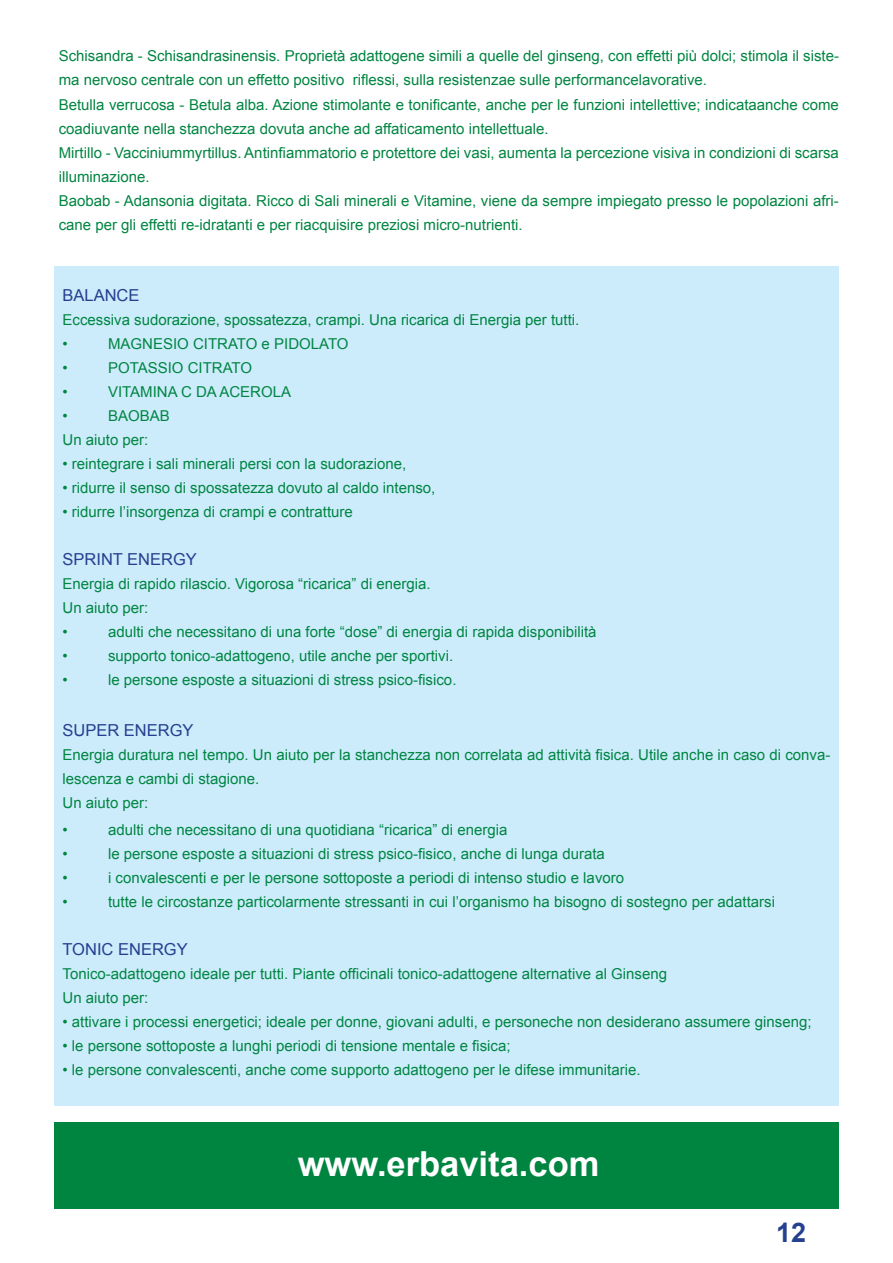
<style>
.page{position:relative;width:893px;height:1263px;background:#fff}
.page>*{position:absolute;margin:0;border:0;box-sizing:border-box;transform-origin:0 0}
.t1{font:700 34.5px "Arial";color:#fff}
.t2{font:700 27px "Arial";color:#25408f}
.t3{font:16.5px "Arial";color:#25408f}
.t4{font:15px/24px "Arial";color:#008541}
</style>
<div class="page">
<div style="left:54px;top:266px;width:785px;height:840px;background:#ccecfc"></div>
<div style="left:54px;top:1123px;width:785px;height:86px;background:#008541"></div>
<p class="t4" style="left:59px;top:44px;width:782px">Schisandra - Schisandrasinensis. Proprietà adattogene simili a quelle del ginseng, con effetti più dolci; stimola il siste&shy;ma nervoso centrale con un effetto positivo riflessi, sulla resistenzae sulle performancelavorative.<br>Betulla verrucosa - Betula alba. Azione stimolante e tonificante, anche per le funzioni intellettive; indicataanche come coadiuvante nella stanchezza dovuta anche ad affaticamento intellettuale.<br>Mirtillo - Vacciniummyrtillus. Antinfiammatorio e protettore dei vasi, aumenta la percezione visiva in condizioni di scarsa illuminazione.<br>Baobab - Adansonia digitata. Ricco di Sali minerali e Vitamine, viene da sempre impiegato presso le popolazioni afri&shy;cane per gli effetti re-idratanti e per riacquisire preziosi micro-nutrienti.</p>
<p class="t3" style="left:63px;top:284px;width:79px">BALANCE</p>
<p class="t4" style="left:63px;top:308px;width:518px">Eccessiva sudorazione, spossatezza, crampi. Una ricarica di Energia per tutti. •</p>
<p class="t4" style="left:108px;top:332px;width:242px">MAGNESIO CITRATO e PIDOLATO</p>
<p class="t4" style="left:63px;top:356px;width:7px">•</p>
<p class="t4" style="left:108px;top:356px;width:146px">POTASSIO CITRATO</p>
<p class="t4" style="left:63px;top:380px;width:7px">•</p>
<p class="t4" style="left:108px;top:380px;width:185px">VITAMINA C DA ACEROLA</p>
<p class="t4" style="left:63px;top:404px;width:7px">•</p>
<p class="t4" style="left:63px;top:404px;width:109px;text-indent:45px">BAOBAB<br>Un aiuto per:</p>
<p class="t4" style="left:63px;top:452px;width:345px">• reintegrare i sali minerali persi con la sudorazione,</p>
<p class="t4" style="left:63px;top:476px;width:374px">• ridurre il senso di spossatezza dovuto al caldo intenso,</p>
<p class="t4" style="left:63px;top:500px;width:292px">• ridurre l’insorgenza di crampi e contratture</p>
<p class="t3" style="left:63px;top:548px;width:136px">SPRINT ENERGY</p>
<p class="t4" style="left:63px;top:572px;width:370px">Energia di rapido rilascio. Vigorosa “ricarica” di energia.<br>Un aiuto per:<br>•</p>
<p class="t4" style="left:108px;top:620px;width:490px">adulti che necessitano di una forte “dose” di energia di rapida disponibilità</p>
<p class="t4" style="left:63px;top:644px;width:7px">•</p>
<p class="t4" style="left:108px;top:644px;width:347px">supporto tonico-adattogeno, utile anche per sportivi.</p>
<p class="t4" style="left:63px;top:668px;width:7px">•</p>
<p class="t4" style="left:108px;top:668px;width:350px">le persone esposte a situazioni di stress psico-fisico.</p>
<p class="t3" style="left:63px;top:719px;width:133px">SUPER ENERGY</p>
<p class="t4" style="left:63px;top:743px;width:769px">Energia duratura nel tempo. Un aiuto per la stanchezza non correlata ad attività fisica. Utile anche in caso di conva&shy;lescenza e cambi di stagione.<br>Un aiuto per:</p>
<p class="t4" style="left:63px;top:818px;width:7px">•</p>
<p class="t4" style="left:108px;top:818px;width:401px">adulti che necessitano di una quotidiana “ricarica” di energia</p>
<p class="t4" style="left:63px;top:842px;width:7px">•</p>
<p class="t4" style="left:108px;top:842px;width:498px">le persone esposte a situazioni di stress psico-fisico, anche di lunga durata</p>
<p class="t4" style="left:63px;top:866px;width:7px">•</p>
<p class="t4" style="left:108px;top:866px;width:518px">i convalescenti e per le persone sottoposte a periodi di intenso studio e lavoro</p>
<p class="t4" style="left:63px;top:890px;width:7px">•</p>
<p class="t4" style="left:108px;top:890px;width:668px">tutte le circostanze particolarmente stressanti in cui l’organismo ha bisogno di sostegno per adattarsi</p>
<p class="t3" style="left:63px;top:938px;width:127px">TONIC ENERGY</p>
<p class="t4" style="left:63px;top:962px;width:606px">Tonico-adattogeno ideale per tutti. Piante officinali tonico-adattogene alternative al Ginseng<br>Un aiuto per:</p>
<p class="t4" style="left:63px;top:1010px;width:750px">• attivare i processi energetici; ideale per donne, giovani adulti, e personeche non desiderano assumere ginseng;</p>
<p class="t4" style="left:63px;top:1034px;width:449px">• le persone sottoposte a lunghi periodi di tensione mentale e fisica;</p>
<p class="t4" style="left:63px;top:1058px;width:580px">• le persone convalescenti, anche come supporto adattogeno per le difese immunitarie.</p>
<h1 class="t1" style="left:298px;top:1141px;width:303px">www.erbavita.com</h1>
<h2 class="t2" style="left:776px;top:1215px;width:32px">12</h2>
</div>
